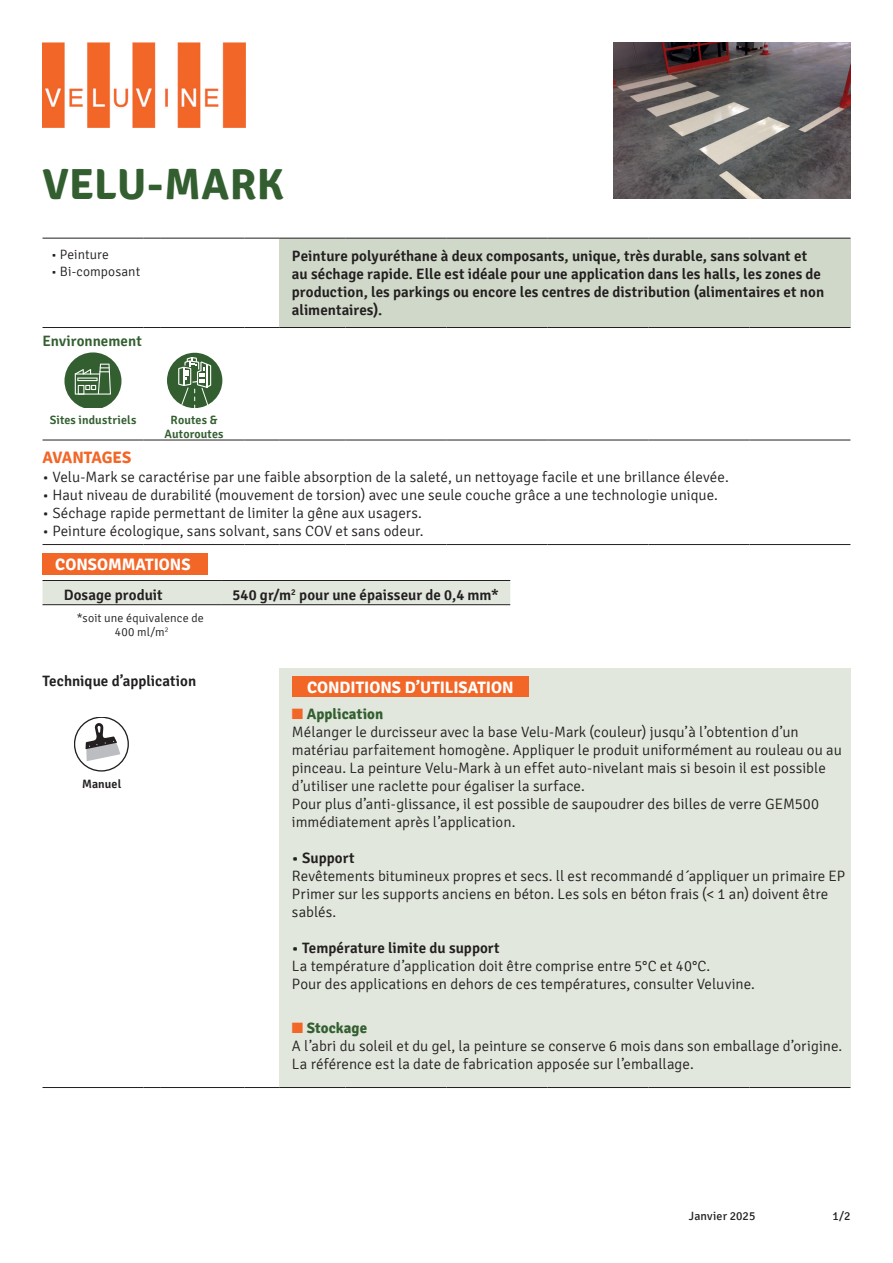
<style>
.page{position:relative;width:893px;height:1263px;background:#fff}
.page>*{position:absolute;margin:0;border:0;box-sizing:border-box;transform-origin:0 0}
.t1{font:700 43.5px "Signika";letter-spacing:.01em;color:#335f30}
.t2{font:700 16.5px "Signika";color:#fff}
.t3{font:700 16.5px "Signika";letter-spacing:-.01em;color:#f26627}
.t4{font:300 15px/18px "Signika";color:#231f20}
.t5{font:600 15px/18px "Signika";letter-spacing:.005em;color:#231f20}
.t6{font:600 15px "Signika";letter-spacing:.005em;color:#335f30}
.t7{font:300 13.5px "Signika";letter-spacing:.005em;color:#231f20}
.t8{font:600 12px/14.4px "Signika";letter-spacing:.01em;color:#335f30;text-align:center}
.t9{font:300 12px/14.4px "Signika";letter-spacing:.01em;color:#231f20;text-align:center}
.t10{font:12px "Signika";letter-spacing:.01em;color:#231f20}
.t11{font:600 12px "Signika";letter-spacing:.01em;color:#231f20}
.s1{color:#f26627}
.s2{font-weight:700;color:#335f30}
</style>
<div class="page">
<img style="left:43px;top:43px;width:203px;height:85px">
<div style="left:279px;top:238px;width:571px;height:89px;background:#d0d9c9"></div>
<div style="left:279px;top:668px;width:571px;height:419px;background:#e1e7dc"></div>
<hr style="left:43px;top:238px;width:101px;height:1px;background:#231f20">
<svg style="left:144px;top:238px;width:17px;height:1px"></svg>
<hr style="left:161px;top:238px;width:83px;height:1px;background:#231f20">
<hr style="left:244px;top:238px;width:35px;height:1px;background:#231f20">
<hr style="left:279px;top:238px;width:66px;height:1px;background:#231f20">
<hr style="left:345px;top:238px;width:101px;height:1px;background:#231f20">
<hr style="left:446px;top:238px;width:101px;height:1px;background:#231f20">
<hr style="left:547px;top:238px;width:101px;height:1px;background:#231f20">
<hr style="left:648px;top:238px;width:101px;height:1px;background:#231f20">
<hr style="left:749px;top:238px;width:101px;height:1px;background:#231f20">
<hr style="left:43px;top:440px;width:101px;height:1px;background:#231f20">
<svg style="left:144px;top:440px;width:17px;height:1px"></svg>
<hr style="left:161px;top:440px;width:83px;height:1px;background:#231f20">
<hr style="left:244px;top:440px;width:35px;height:1px;background:#231f20">
<hr style="left:279px;top:440px;width:66px;height:1px;background:#231f20">
<hr style="left:345px;top:440px;width:101px;height:1px;background:#231f20">
<hr style="left:446px;top:440px;width:101px;height:1px;background:#231f20">
<hr style="left:547px;top:440px;width:101px;height:1px;background:#231f20">
<hr style="left:648px;top:440px;width:101px;height:1px;background:#231f20">
<hr style="left:749px;top:440px;width:101px;height:1px;background:#231f20">
<hr style="left:43px;top:544px;width:101px;height:1px;background:#231f20">
<svg style="left:144px;top:544px;width:17px;height:1px"></svg>
<hr style="left:161px;top:544px;width:83px;height:1px;background:#231f20">
<hr style="left:244px;top:544px;width:35px;height:1px;background:#231f20">
<hr style="left:279px;top:544px;width:66px;height:1px;background:#231f20">
<hr style="left:345px;top:544px;width:101px;height:1px;background:#231f20">
<hr style="left:446px;top:544px;width:101px;height:1px;background:#231f20">
<hr style="left:547px;top:544px;width:101px;height:1px;background:#231f20">
<hr style="left:648px;top:544px;width:101px;height:1px;background:#231f20">
<hr style="left:749px;top:544px;width:101px;height:1px;background:#231f20">
<hr style="left:43px;top:1087px;width:101px;height:1px;background:#231f20">
<svg style="left:144px;top:1087px;width:17px;height:1px"></svg>
<hr style="left:161px;top:1087px;width:83px;height:1px;background:#231f20">
<hr style="left:244px;top:1087px;width:35px;height:1px;background:#231f20">
<hr style="left:279px;top:1087px;width:66px;height:1px;background:#231f20">
<hr style="left:345px;top:1087px;width:101px;height:1px;background:#231f20">
<hr style="left:446px;top:1087px;width:101px;height:1px;background:#231f20">
<hr style="left:547px;top:1087px;width:101px;height:1px;background:#231f20">
<hr style="left:648px;top:1087px;width:101px;height:1px;background:#231f20">
<hr style="left:749px;top:1087px;width:101px;height:1px;background:#231f20">
<hr style="left:43px;top:327px;width:101px;height:1px;background:#231f20">
<svg style="left:144px;top:327px;width:17px;height:1px"></svg>
<hr style="left:161px;top:327px;width:83px;height:1px;background:#231f20">
<hr style="left:244px;top:327px;width:35px;height:1px;background:#231f20">
<hr style="left:279px;top:327px;width:66px;height:1px;background:#231f20">
<hr style="left:345px;top:327px;width:101px;height:1px;background:#231f20">
<hr style="left:446px;top:327px;width:101px;height:1px;background:#231f20">
<hr style="left:547px;top:327px;width:101px;height:1px;background:#231f20">
<hr style="left:648px;top:327px;width:101px;height:1px;background:#231f20">
<hr style="left:749px;top:327px;width:101px;height:1px;background:#231f20">
<div style="left:43px;top:553px;width:165px;height:21px;background:#f26627"></div>
<div style="left:43px;top:581px;width:467px;height:25px;background:#e1e7dc"></div>
<hr style="left:43px;top:580px;width:178px;height:1px;background:#231f20">
<hr style="left:221px;top:580px;width:289px;height:1px;background:#231f20">
<hr style="left:43px;top:604px;width:178px;height:1px;background:#231f20">
<hr style="left:221px;top:604px;width:289px;height:1px;background:#231f20">
<div style="left:292px;top:676px;width:237px;height:20px;background:#f26627"></div>
<div style="left:168px;top:354px;width:53px;height:53px;background:#335f30;border-radius:50%"></div>
<div style="left:167px;top:353px;width:55px;height:55px;border:2px solid #335f30;border-radius:50%"></div>
<svg style="left:172px;top:357px;width:48px;height:51px"></svg>
<svg style="left:65px;top:352px;width:56px;height:56px"></svg>
<div style="left:74px;top:717px;width:55px;height:54px;border:1px solid #231f20;border-radius:50%"></div>
<svg style="left:86px;top:723px;width:34px;height:38px"></svg>
<img style="left:614px;top:43px;width:236px;height:156px">
<h1 class="t1" style="left:43px;top:158px;width:243px">VELU-MARK</h1>
<p class="t7" style="left:51px;top:247px;width:59px">• Peinture</p>
<p class="t7" style="left:51px;top:264px;width:91px">• Bi-composant</p>
<p class="t6" style="left:43px;top:332px;width:101px">Environnement</p>
<p class="t5" style="left:292px;top:247px;width:534px">Peinture polyuréthane à deux composants, unique, très durable, sans solvant et au séchage rapide. Elle est idéale pour une application dans les halls, les zones de production, les parkings ou encore les centres de distribution (alimentaires et non alimentaires).</p>
<p class="t8" style="left:50px;top:413px;width:88px">Sites industriels</p>
<p class="t8" style="left:165px;top:413px;width:60px">Routes &amp;<br>Autoroutes</p>
<p class="t3" style="left:43px;top:447px;width:90px">AVANTAGES</p>
<p class="t4" style="left:43px;top:468px;width:688px">• Velu-Mark se caractérise par une faible absorption de la saleté, un nettoyage facile et une brillance élevée.</p>
<p class="t4" style="left:43px;top:486px;width:677px">• Haut niveau de durabilité (mouvement de torsion) avec une seule couche grâce a une technologie unique.</p>
<p class="t4" style="left:43px;top:504px;width:381px">• Séchage rapide permettant de limiter la gêne aux usagers.</p>
<p class="t4" style="left:43px;top:522px;width:382px">• Peinture écologique, sans solvant, sans COV et sans odeur.</p>
<p class="t2" style="left:55px;top:554px;width:137px">CONSOMMATIONS</p>
<p class="t5" style="left:64px;top:586px;width:100px">Dosage produit</p>
<p class="t5" style="left:232px;top:586px;width:268px">540 gr/m<sup>2</sup> pour une épaisseur de 0,4 mm*</p>
<p class="t9" style="left:77px;top:611px;width:129px">*soit une équivalence de<br>400 ml/m<sup>2</sup></p>
<p class="t5" style="left:43px;top:672px;width:155px">Technique d’application</p>
<p class="t2" style="left:307px;top:677px;width:208px">CONDITIONS D’UTILISATION</p>
<p class="t4" style="left:292px;top:705px;width:551px"><span class="s1">■</span> <span class="s2">Application<br></span>Mélanger le durcisseur avec la base Velu-Mark (couleur) jusqu’à l’obtention d’un matériau parfaitement homogène. Appliquer le produit uniformément au rouleau ou au pinceau. La peinture Velu-Mark à un effet auto-nivelant mais si besoin il est possible d’utiliser une raclette pour égaliser la surface.<br>Pour plus d’anti-glissance, il est possible de saupoudrer des billes de verre GEM500 immédiatement après l’application.</p>
<p class="t5" style="left:292px;top:849px;width:64px">• Support</p>
<p class="t4" style="left:292px;top:867px;width:555px">Revêtements bitumineux propres et secs. ll est recommandé d´appliquer un primaire EP<br>Primer sur les supports anciens en béton. Les sols en béton frais (&lt; 1 an) doivent être sablés.</p>
<p class="t5" style="left:292px;top:939px;width:209px">• Température limite du support</p>
<p class="t4" style="left:292px;top:957px;width:465px">La température d’application doit être comprise entre 5°C et 40°C.<br>Pour des applications en dehors de ces températures, consulter Veluvine.</p>
<p class="t4" style="left:292px;top:1019px;width:552px"><span class="s1">■</span> <span class="s2">Stockage<br></span>A l’abri du soleil et du gel, la peinture se conserve 6 mois dans son emballage d’origine.<br>La référence est la date de fabrication apposée sur l’emballage.</p>
<p class="t11" style="left:82px;top:777px;width:41px">Manuel</p>
<p class="t10" style="left:689px;top:1209px;width:68px">Janvier 2025</p>
<p class="t10" style="left:832px;top:1209px;width:20px">1/2</p>
</div>
